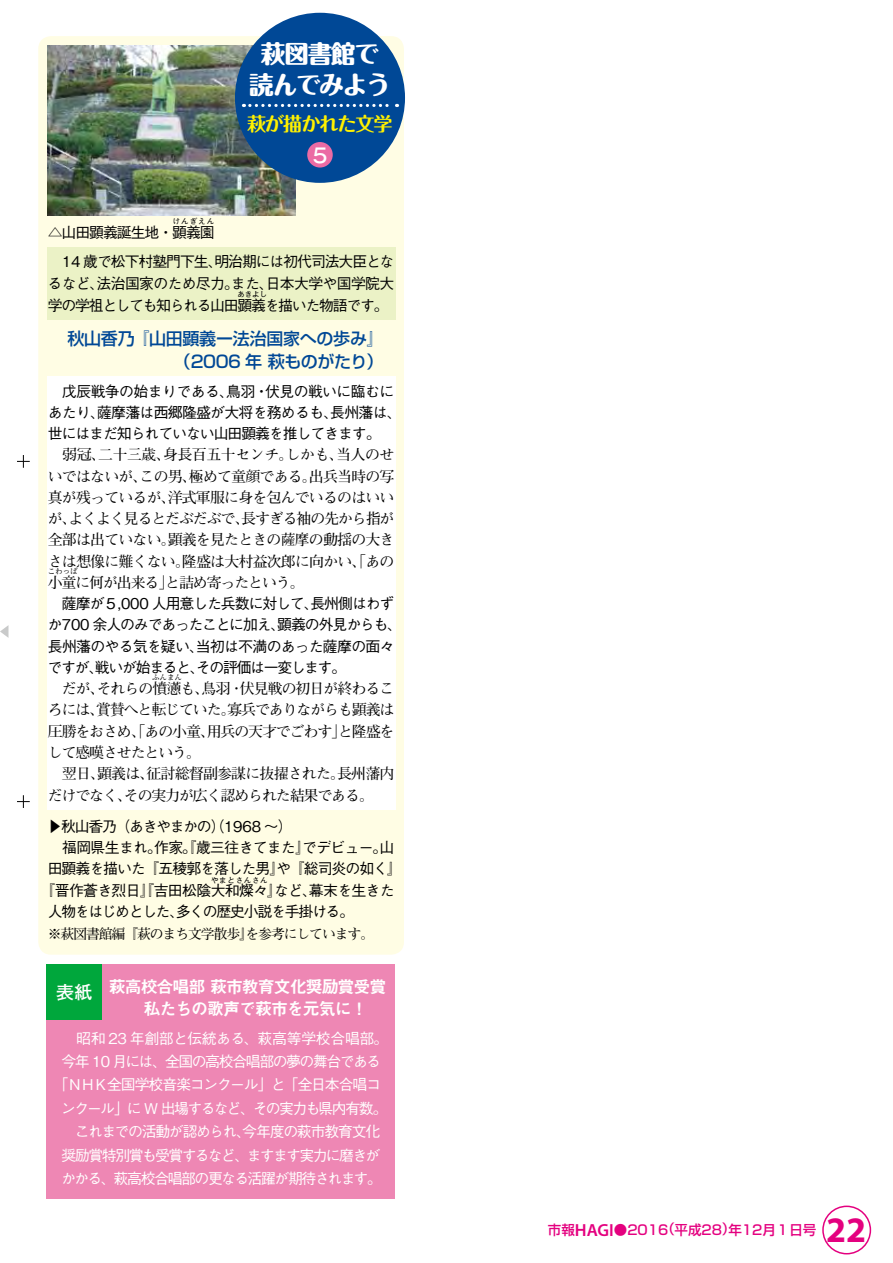
<style>
.page{position:relative;width:893px;height:1263px;background:#fff}
.page>*{position:absolute;margin:0;border:0;box-sizing:border-box;transform-origin:0 0}
.t1{font:700 36px "Myriad Pro";color:#e4007f}
.t2{font:800 24.45px/30.9px "Maru Fo Pro";letter-spacing:-.045em;color:#fff;text-align:center}
.t3{font:700 21.3px "Futo Go B101 Pro";color:#fff}
.t4{font:700 19.2px "Maru Fo Pro";letter-spacing:-.055em;color:#fff100}
.t5{font:700 18px "Futo Go B101 Pro";color:#fff}
.t6{font:600 17.55px "Myriad Pro";color:#e4007f}
.t7{font:16.95px "Midashi Go Pro MB31";letter-spacing:-.065em;color:#fff}
.t8{font:500 16.95px/23.4px "Shin Go Pro";letter-spacing:-.02em;color:#004896;text-align:right}
.t9{font:500 14.85px/21.3px "Gothic BBB Pro";letter-spacing:-.065em;color:#000}
.t10{font:700 14.85px/21.3px "Futo Min A101 Pro";letter-spacing:-.05em;color:#000}
.t11{font:500 14.85px/23.4px "Gothic BBB Pro";letter-spacing:-.095em;color:#fff}
.t12{font:700 14.85px/21.3px "Futo Min A101 Pro";letter-spacing:-.07em;color:#000}
.t13{font:500 14.85px/22.4px "Gothic BBB Pro";letter-spacing:-.045em;color:#000}
.t14{font:500 14.85px/21.3px "Gothic BBB Pro";letter-spacing:-.09em;color:#000}
.t15{font:500 14.85px/22.4px "Gothic BBB Pro";letter-spacing:-.085em;color:#000}
.t16{font:500 14.85px "Gothic BBB Pro";letter-spacing:-.04em;color:#000}
.t17{font:500 14.85px "Gothic BBB Pro";letter-spacing:-.025em;color:#fff}
.t18{font:700 14.85px "Futo Min A101 Pro";letter-spacing:-.025em;color:#000}
.t19{font:500 14.85px/23.4px "Gothic BBB Pro";letter-spacing:-.12em;color:#fff}
.t20{font:700 13.8px "Futo Min A101 Pro";letter-spacing:-.075em;color:#000}
.t21{font:500 13.5px "Shin Go Pro";color:#e4007f}
.t22{font:500 7.5px "Gothic BBB Pro";letter-spacing:.1em;color:#000}
.t23{font:700 7.5px "Futo Min A101 Pro";color:#000}
.s1{font-family:"Shin Go Pro";font-weight:500;font-size:13.5px}
</style>
<div class="page">
<div style="left:822px;top:1205px;width:49px;height:49px;border:2px solid #e4007f;border-radius:50%"></div>
<svg style="left:17px;top:455px;width:13px;height:13px"></svg>
<svg style="left:17px;top:795px;width:13px;height:13px"></svg>
<svg style="left:0;top:625px;width:9px;height:13px"></svg>
<div style="left:47px;top:965px;width:348px;height:234px;background:#ee87b4"></div>
<div style="left:47px;top:965px;width:55px;height:55px;background:#00a73c"></div>
<div style="left:38px;top:36px;width:366px;height:919px;background:#fffde4;border-radius:13px"></div>
<div style="left:47px;top:376px;width:348px;height:434px;background:#fff"></div>
<div style="left:47px;top:247px;width:348px;height:73px;background:#ebf2c6"></div>
<img style="left:48px;top:46px;width:248px;height:170px">
<div style="left:235px;top:13px;width:170px;height:170px;background:#004896;border-radius:50%"></div>
<div style="left:307px;top:142px;width:26px;height:26px;background:#eb6ba4;border-radius:50%"></div>
<svg style="left:250px;top:104px;width:147px;height:3px"></svg>
<p class="t22" style="left:173px;top:215px;width:43px">けんぎえん</p>
<p class="t9" style="left:48px;top:220px;width:168px">△山田顕義誕生地・顕義園</p>
<h2 class="t2" style="left:249px;top:35px;width:143px">萩図書館で読んでみよう</h2>
<p class="t4" style="left:247px;top:108px;width:147px">萩が描かれた文学</p>
<h3 class="t3" style="left:309px;top:138px;width:23px">５</h3>
<p class="t9" style="left:48px;top:249px;width:348px">　14 歳で松下村塾門下生明治期には初代司法大臣とな</p>
<p class="t13" style="left:48px;top:248px;width:348px;text-indent:160px">、<br>るなど法治国家のため尽力また日本大学や国学院大</p>
<p class="t9" style="left:259px;top:271px;width:16px">、</p>
<p class="t9" style="left:224px;top:271px;width:16px">。</p>
<p class="t15" style="left:48px;top:271px;width:343px;text-indent:42px">、<br>学の学祖としても知られる山田顕義を描いた物語です。</p>
<p class="t22" style="left:237px;top:289px;width:31px">あきよし</p>
<p class="t8" style="left:67px;top:325px;width:318px">秋山香乃『山田顕義ー法治国家への歩み『（2006 年萩ものがたり(</p>
<p class="t16" style="left:48px;top:379px;width:223px">　戊辰戦争の始まりである鳥羽・</p>
<p class="t9" style="left:48px;top:378px;width:355px;text-align:center">、<br>あたり薩摩藩は西郷隆盛が大将を務めるも長州藩は、</p>
<p class="t9" style="left:323px;top:400px;width:16px">、</p>
<p class="t16" style="left:265px;top:379px;width:131px">伏見の戦いに臨むに</p>
<p class="t9" style="left:48px;top:400px;width:335px;text-indent:42px">、<br>世にはまだ知られていない山田顕義を推してきます。</p>
<p class="t18" style="left:48px;top:443px;width:348px">　弱冠二十三歳身長百五十センチしかも当人のせ</p>
<p class="t10" style="left:329px;top:442px;width:16px">、</p>
<p class="t10" style="left:278px;top:442px;width:16px">。</p>
<p class="t10" style="left:48px;top:442px;width:348px;text-indent:43px">、<br>いではないがこの男極めて童顔である出兵当時の写</p>
<p class="t10" style="left:156px;top:442px;width:16px">、</p>
<p class="t10" style="left:302px;top:464px;width:16px">。</p>
<p class="t10" style="left:48px;top:464px;width:348px;text-indent:85px">、<br>真が残っているが洋式軍服に身を包んでいるのはいい</p>
<p class="t12" style="left:48px;top:485px;width:348px;text-indent:113px">、<br>がよくよく見るとだぶだぶで長すぎる袖の先から指が</p>
<p class="t10" style="left:235px;top:506px;width:16px">、</p>
<p class="t10" style="left:182px;top:464px;width:16px">、</p>
<p class="t10" style="left:48px;top:506px;width:348px;text-indent:14px">、<br>全部は出ていない顕義を見たときの薩摩の動揺の大き</p>
<p class="t10" style="left:48px;top:527px;width:348px;text-indent:113px">。<br>さは想像に難くない隆盛は大村益次郎に向かい、「あの</p>
<p class="t12" style="left:48px;top:549px;width:258px;text-indent:127px">。<br>小童に何が出来ると詰め寄ったという。</p>
<p class="t23" style="left:48px;top:565px;width:31px">こわっぱ</p>
<p class="t10" style="left:159px;top:570px;width:16px">」</p>
<p class="t9" style="left:48px;top:591px;width:348px">　薩摩が５,000 人用意した兵数に対して長州側はわず</p>
<p class="t9" style="left:48px;top:591px;width:356px;text-indent:256px">、<br>か700 余人のみであったことに加え顕義の外見からも、</p>
<p class="t9" style="left:48px;top:612px;width:348px;text-indent:223px">、<br>長州藩のやる気を疑い当初は不満のあった薩摩の面々</p>
<p class="t14" style="left:48px;top:634px;width:300px;text-align:center">、<br>ですが戦いが始まるとその評価は一変します。</p>
<p class="t9" style="left:190px;top:655px;width:16px">、</p>
<p class="t9" style="left:89px;top:655px;width:16px">、</p>
<p class="t10" style="left:48px;top:676px;width:198px">　だがそれらの憤懣も鳥羽・</p>
<p class="t10" style="left:90px;top:676px;width:16px">、</p>
<p class="t23" style="left:152px;top:671px;width:31px">ふんまん</p>
<p class="t10" style="left:240px;top:676px;width:156px">伏見戦の初日が終わるこ</p>
<p class="t12" style="left:48px;top:676px;width:348px;text-indent:147px">、<br>ろには賞賛へと転じていた寡兵でありながらも顕義は</p>
<p class="t10" style="left:221px;top:697px;width:16px">。</p>
<p class="t12" style="left:48px;top:697px;width:348px;text-indent:42px">、<br>圧勝をおさめ、「あの小童用兵の天才でごわすと隆盛を</p>
<p class="t10" style="left:331px;top:719px;width:16px">」</p>
<p class="t10" style="left:48px;top:719px;width:348px;text-indent:152px">、<br>して感嘆させたという。<br>　翌日顕義は征討総督副参謀に抜擢された長州藩内</p>
<p class="t10" style="left:330px;top:761px;width:16px">。</p>
<p class="t12" style="left:48px;top:761px;width:328px;text-indent:42px">、<br>だけでなくその実力が広く認められた結果である。</p>
<p class="t10" style="left:117px;top:782px;width:16px">、</p>
<p class="t10" style="left:139px;top:761px;width:16px">、</p>
<p class="t9" style="left:48px;top:814px;width:348px">▶秋山香乃（あきやまかの)(1968 〜(<br>　福岡県生まれ作家。『歳三往きてまたでデビュー山。</p>
<p class="t9" style="left:295px;top:835px;width:16px">』</p>
<p class="t9" style="left:147px;top:835px;width:16px">。</p>
<p class="t9" style="left:48px;top:856px;width:356px">田顕義を描いた『五稜郭を落した男や』『総司炎の如く『</p>
<p class="t13" style="left:40px;top:877px;width:356px">『晋作蒼き烈日』『吉田松陰大和燦々など幕末を生きた</p>
<p class="t22" style="left:211px;top:874px;width:58px">やまとさんさん</p>
<p class="t14" style="left:48px;top:878px;width:308px;text-indent:220px">』<br>人物をはじめとした多くの歴史小説を手掛ける。</p>
<p class="t9" style="left:169px;top:899px;width:16px">、</p>
<p class="t9" style="left:302px;top:878px;width:16px">、</p>
<p class="t20" style="left:48px;top:923px;width:328px">※萩図書館編『萩のまち文学散歩を参考にしています。</p>
<p class="t20" style="left:239px;top:923px;width:15px">』</p>
<p class="t7" style="left:109px;top:973px;width:279px">萩高校合唱部萩市教育文化奨励賞受賞</p>
<p class="t5" style="left:56px;top:978px;width:38px">表紙</p>
<p class="t7" style="left:128px;top:995px;width:242px">　私たちの歌声で萩市を元気に!</p>
<p class="t17" style="left:61px;top:1026px;width:328px">　昭和 23 年創部と伝統ある、萩高等学校合唱部。</p>
<p class="t11" style="left:61px;top:1048px;width:321px">今年 10 月には、全国の高校合唱部の夢の舞台である</p>
<p class="t11" style="left:283px;top:1071px;width:99px">「全日本合唱コ</p>
<p class="t11" style="left:253px;top:1071px;width:136px;text-indent:-199px">「ＮＨＫ全国学校音楽コンクール」と<br>その実力も県内有数。</p>
<p class="t11" style="left:61px;top:1095px;width:321px">ンクール」に W 出場するなど、<br>　これまでの活動が認められ今年度の萩市教育文化</p>
<p class="t19" style="left:247px;top:1118px;width:135px;text-indent:-11px">、<br>ますます実力に磨きが</p>
<p class="t11" style="left:61px;top:1141px;width:323px">奨励賞特別賞も受賞するなど、<br>かかる、萩高校合唱部の更なる活躍が期待されます。</p>
<p class="t21" style="left:662px;top:1219px;width:156px">（平成28 年） 12月１日号</p>
<p class="t6" style="left:548px;top:1219px;width:67px"><span class="s1">市報</span>HAGI</p>
<p class="t21" style="left:614px;top:1219px;width:56px">●2016</p>
<h1 class="t1" style="left:826px;top:1206px;width:41px">22</h1>
</div>
